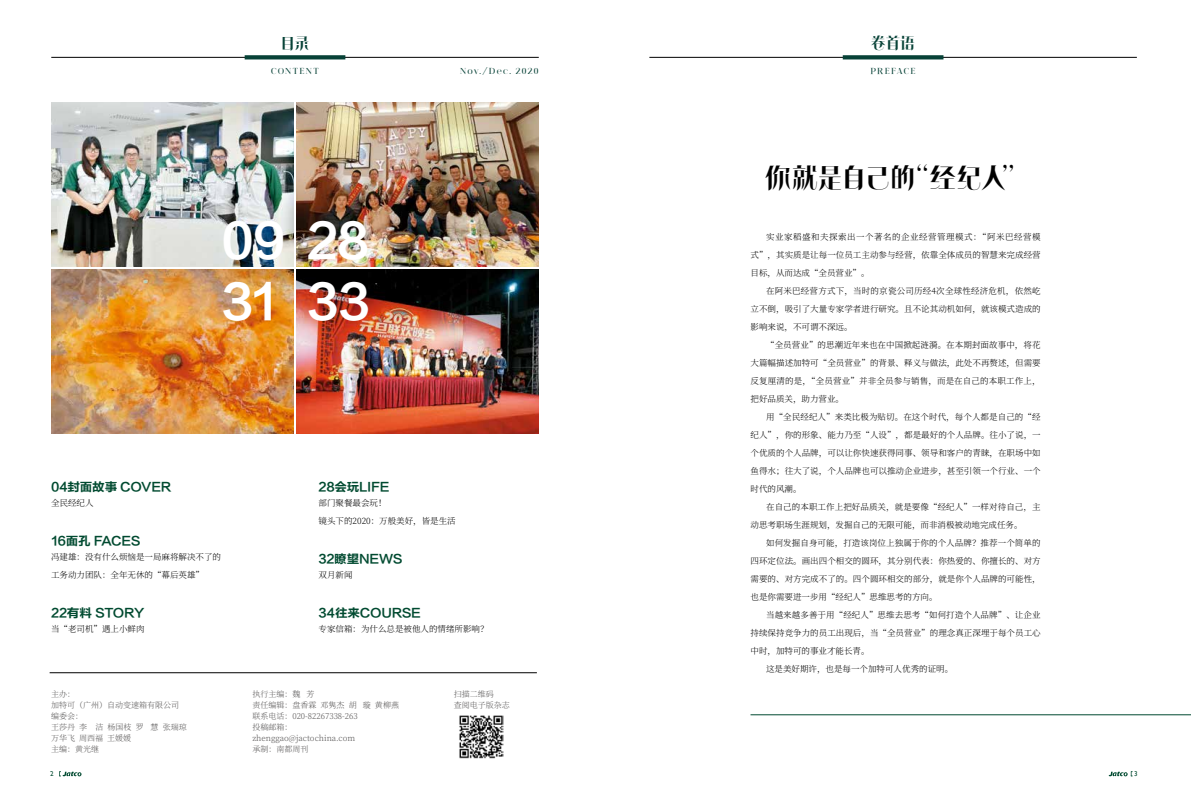
<style>
.page{position:relative;width:1191px;height:808px;background:#fff}
.page>*{position:absolute;margin:0;border:0;box-sizing:border-box;transform-origin:0 0}
.t1{font:46.8px/61px "FZLTCHK GBK1 0";letter-spacing:-.03em;color:#fff;text-align:right;scale:1.05 1}
.t2{font:29.1px "FZPIAOTS GB1 0";letter-spacing:-.135em;color:#000}
.t3{font:17.1px "FZPIAOTS GB1 0";color:#074237}
.t4{font:12px "FZLTCHK GBK1 0";letter-spacing:-.025em;color:#004a30;scale:1.05 1}
.t5{font:9.1px "FZPIAOTS GB1 0";letter-spacing:.135em;color:#074237}
.t6{font:300 8.5px/18px "Source Han Serif CN";letter-spacing:.005em;color:#000;text-align:justify}
.t7{font:300 8px/11px "Source Han Serif CN";color:#595757}
.t8{font:7px "Gill Sans";color:#004a30}
</style>
<div class="page">
<svg style="left:1108px;top:771px;width:24px;height:6px"></svg>
<svg style="left:59px;top:771px;width:23px;height:6px"></svg>
<img style="left:51px;top:270px;width:242px;height:163px">
<img style="left:51px;top:103px;width:242px;height:163px">
<img style="left:296px;top:103px;width:243px;height:164px">
<img style="left:296px;top:270px;width:243px;height:164px">
<hr style="left:51px;top:57px;width:488px;height:1px;background:#000">
<hr style="left:649px;top:57px;width:487px;height:1px;background:#000">
<hr style="left:750px;top:714px;width:441px;height:1px;background:#004a30">
<svg style="left:245px;top:55px;width:100px;height:4px"></svg>
<svg style="left:842px;top:55px;width:101px;height:4px"></svg>
<hr style="left:50px;top:672px;width:487px;height:1px;background:#000">
<img style="left:459px;top:715px;width:44px;height:44px">
<h3 class="t3" style="left:279px;top:32px;width:33px">目录</h3>
<h3 class="t3" style="left:869px;top:32px;width:48px">卷首语</h3>
<p class="t5" style="left:271px;top:66px;width:49px">CONTENT</p>
<p class="t5" style="left:870px;top:66px;width:46px">PREFACE</p>
<p class="t5" style="left:460px;top:66px;width:80px">Nov./Dec. 2020</p>
<h1 class="t1" style="left:221px;top:211px;width:143px">09 28<br>33</h1>
<h1 class="t1" style="left:221px;top:272px;width:58px">31</h1>
<h3 class="t4" style="left:51px;top:480px;width:116px">04封面故事 COVER</h3>
<p class="t6" style="left:51px;top:494px;width:44px">全民经纪人</p>
<h3 class="t4" style="left:51px;top:534px;width:87px">16面孔 FACES</h3>
<p class="t6" style="left:51px;top:548px;width:172px">冯建雄：没有什么烦恼是一局麻将解决不了的工务动力团队：全年无休的“幕后英雄”</p>
<h3 class="t4" style="left:51px;top:606px;width:90px">22有料 STORY</h3>
<p class="t6" style="left:51px;top:620px;width:95px">当“老司机”遇上小鲜肉</p>
<h3 class="t4" style="left:318px;top:480px;width:69px">28会玩LIFE</h3>
<p class="t6" style="left:318px;top:494px;width:139px">部门聚餐最会玩！<br>镜头下的2020：万般美好，皆是生活</p>
<h3 class="t4" style="left:318px;top:552px;width:82px">32瞭望NEWS</h3>
<p class="t6" style="left:318px;top:566px;width:35px">双月新闻</p>
<h3 class="t4" style="left:318px;top:606px;width:99px">34往来COURSE</h3>
<p class="t6" style="left:318px;top:620px;width:171px">专家信箱：为什么总是被他人的情绪所影响？</p>
<p class="t7" style="left:51px;top:689px;width:137px">主办：<br>加特可（广州）自动变速箱有限公司编委会：<br>王莎丹 李 洁 杨国枝 罗 慧 张瑞琼万华飞 周西福 王媛媛<br>主编：黄光继</p>
<p class="t7" style="left:252px;top:689px;width:148px">执行主编：魏 芳<br>责任编辑：盘香霖 邓隽杰 胡 璇 黄柳燕联系电话：020-82267338-263<br>投稿邮箱：<br>zhenggao@jactochina.com<br>承制：南都周刊</p>
<p class="t7" style="left:454px;top:689px;width:57px">扫描二维码<br>查阅电子版杂志</p>
<h2 class="t2" style="left:763px;top:160px;width:268px">你就是自己的“经纪人”</h2>
<p class="t6" style="left:750px;top:228px;width:292px;text-indent:16px">实业家稻盛和夫探索出一个著名的企业经营管理模式：“阿米巴经营模式”，其实质是让每一位员工主动参与经营，依靠全体成员的智慧来完成经营目标，从而达成“全员营业”。</p>
<p class="t6" style="left:750px;top:282px;width:292px;text-indent:16px">在阿米巴经营方式下，当时的京瓷公司历经4次全球性经济危机，依然屹立不倒，吸引了大量专家学者进行研究。且不论其动机如何，就该模式造成的影响来说，不可谓不深远。</p>
<p class="t6" style="left:750px;top:336px;width:292px;text-indent:16px">“全员营业”的思潮近年来也在中国掀起涟漪。在本期封面故事中，将花大篇幅描述加特可“全员营业”的背景、释义与做法，此处不再赘述，但需要反复厘清的是，“全员营业”并非全员参与销售，而是在自己的本职工作上，把好品质关，助力营业。</p>
<p class="t6" style="left:750px;top:408px;width:292px;text-indent:16px">用“全民经纪人”来类比极为贴切。在这个时代，每个人都是自己的“经纪人”，你的形象、能力乃至“人设”，都是最好的个人品牌。往小了说，一个优质的个人品牌，可以让你快速获得同事、领导和客户的青睐，在职场中如鱼得水；往大了说，个人品牌也可以推动企业进步，甚至引领一个行业、一个时代的风潮。</p>
<p class="t6" style="left:750px;top:498px;width:291px;text-indent:16px">在自己的本职工作上把好品质关，就是要像“经纪人”一样对待自己，主动思考职场生涯规划，发掘自己的无限可能，而非消极被动地完成任务。</p>
<p class="t6" style="left:750px;top:534px;width:292px;text-indent:16px">如何发掘自身可能，打造该岗位上独属于你的个人品牌？推荐一个简单的四环定位法。画出四个相交的圆环，其分别代表：你热爱的、你擅长的、对方需要的、对方完成不了的。四个圆环相交的部分，就是你个人品牌的可能性，也是你需要进一步用“经纪人”思维思考的方向。</p>
<p class="t6" style="left:766px;top:606px;width:276px">当越来越多善于用“经纪人”思维去思考“如何打造个人品牌”、让企业</p>
<p class="t6" style="left:750px;top:624px;width:292px">持续保持竞争力的员工出现后，当“全员营业”的理念真正深埋于每个员工心</p>
<p class="t6" style="left:750px;top:642px;width:120px">中时，加特可的事业才能长青。</p>
<p class="t6" style="left:766px;top:660px;width:188px">这是美好期许，也是每一个加特可人优秀的证明。</p>
<p class="t8" style="left:50px;top:770px;width:5px">2</p>
<p class="t8" style="left:1134px;top:770px;width:5px">3</p>
</div>
